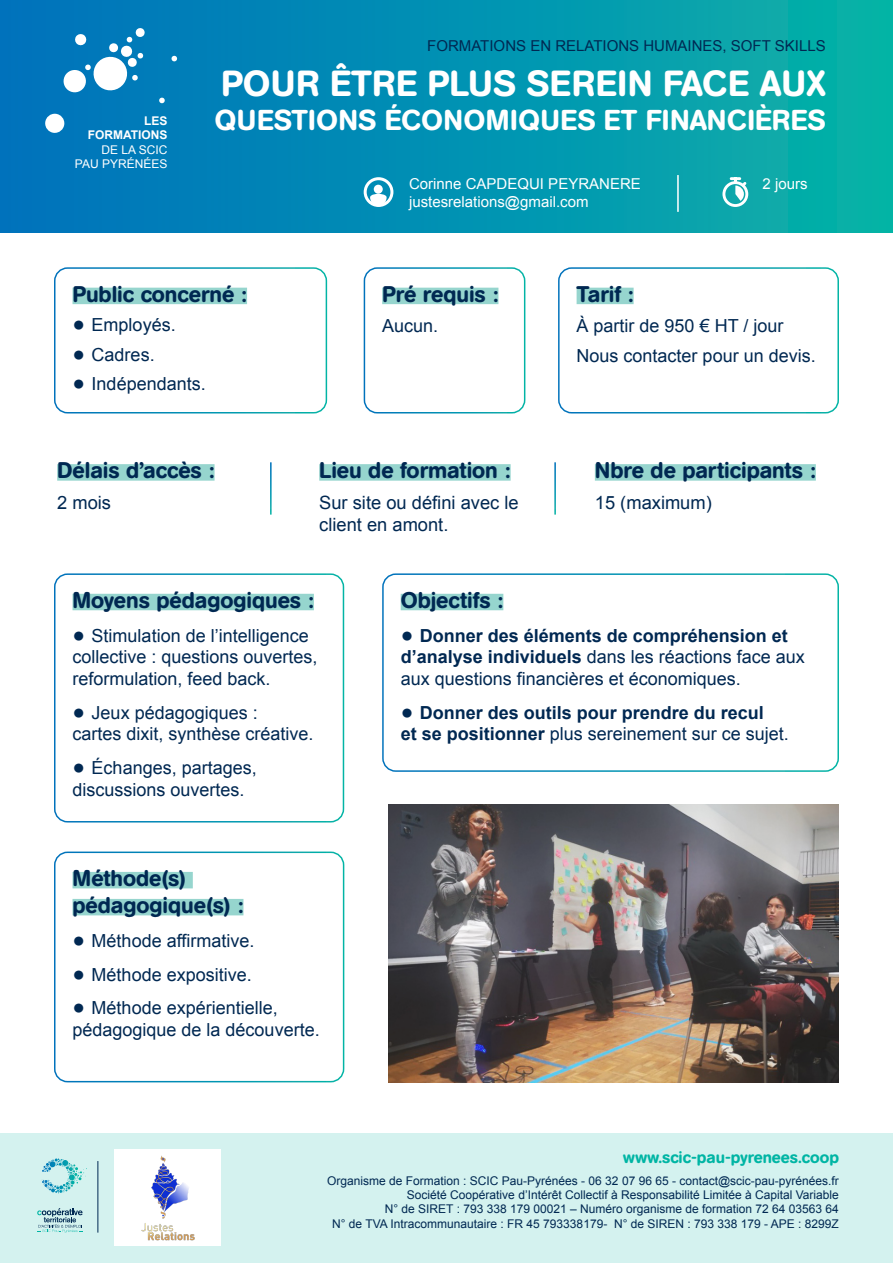
<style>
.page{position:relative;width:893px;height:1263px;background:#fff}
.page>*{position:absolute;margin:0;border:0;box-sizing:border-box;transform-origin:0 0}
.rose{font:500 36px "AG Book Rounded";letter-spacing:.02em;color:#fff}
.rose-2{font:500 28.5px "AG Book Rounded";letter-spacing:.02em;color:#fff}
.rose-3{font:500 22.5px/27px "AG Book Rounded";color:#002852}
.rose-4{font:18.3px/21.9px "Arial";color:#002852}
.rose-5{font:18px/21.6px "Arial";color:#002852}
.rose-6{font:700 18px/21.6px "Arial";color:#002852}
.t1{font:500 16.5px "AG Book Rounded";color:#00b5a4}
.rose-7{font:15px "Arial";color:#fff}
.rose-8{font:15px "Arial";color:#002852}
.t2{font:12px/14.4px "Arial";color:#002852;text-align:right}
.t3{font:12px/14.4px "Arial";color:#fff;text-align:right}
.t4{font:700 12px/14.4px "Arial";color:#fff;text-align:right}
.s1{font-size:21px}
.s2{font-weight:700}
.s3{font-weight:400;font-size:21px}
.s4{font-weight:400}
</style>
<div class="page">
<div style="left:0;top:1132px;width:893px;height:131px;background:#d4f2ef"></div>
<div style="left:0;top:0;width:893px;height:233px;background:linear-gradient(to right,#0070bd,#08b3a7)"></div>
<svg style="left:45px;top:27px;width:132px;height:106px;background:#258cc3"></svg>
<svg style="left:42px;top:1158px;width:45px;height:35px"></svg>
<svg style="left:37px;top:1208px;width:46px;height:25px"></svg>
<hr style="left:98px;top:1161px;width:1px;height:71px;background:#002852">
<div style="left:115px;top:1149px;width:106px;height:97px;background:#fff"></div>
<img style="left:141px;top:1155px;width:54px;height:86px">
<div style="left:73px;top:288px;width:174px;height:16px;background:#96d5ce"></div>
<div style="left:54px;top:267px;width:273px;height:146px;border:2px solid #fff;border-radius:13px"></div>
<div style="left:382px;top:288px;width:116px;height:16px;background:#96d5ce"></div>
<div style="left:364px;top:267px;width:161px;height:146px;border:2px solid #fff;border-radius:13px"></div>
<div style="left:401px;top:594px;width:102px;height:16px;background:#96d5ce"></div>
<div style="left:382px;top:573px;width:457px;height:199px;border:2px solid #fff;border-radius:13px"></div>
<div style="left:73px;top:594px;width:241px;height:16px;background:#96d5ce"></div>
<div style="left:54px;top:573px;width:290px;height:249px;border:2px solid #fff;border-radius:13px"></div>
<div style="left:73px;top:872px;width:120px;height:16px;background:#96d5ce"></div>
<div style="left:73px;top:899px;width:170px;height:16px;background:#96d5ce"></div>
<div style="left:54px;top:851px;width:290px;height:231px;border:2px solid #fff;border-radius:13px"></div>
<div style="left:57px;top:464px;width:158px;height:17px;background:#96d5ce"></div>
<div style="left:319px;top:464px;width:192px;height:17px;background:#96d5ce"></div>
<div style="left:595px;top:464px;width:221px;height:17px;background:#96d5ce"></div>
<div style="left:577px;top:288px;width:57px;height:16px;background:#96d5ce"></div>
<div style="left:558px;top:267px;width:281px;height:146px;border:2px solid #fff;border-radius:13px"></div>
<img style="left:388px;top:804px;width:451px;height:278px">
<div style="left:722px;top:181px;width:26px;height:26px;border:3px solid #fff;border-radius:50%"></div>
<svg style="left:728px;top:176px;width:21px;height:25px"></svg>
<div style="left:364px;top:177px;width:29px;height:30px;border:3px solid #fff;border-radius:50%"></div>
<div style="left:374px;top:185px;width:9px;height:9px;background:#fff;border-radius:50%"></div>
<svg style="left:370px;top:194px;width:17px;height:11px"></svg>
<hr style="left:677px;top:175px;width:2px;height:37px;background:#fff">
<p class="t4" style="left:88px;top:114px;width:81px">LES<br>FORMATIONS</p>
<p class="t3" style="left:75px;top:143px;width:94px">DE LA SCIC<br>PAU PYRÉNÉES</p>
<p class="rose-8" style="left:427px;top:36px;width:400px">FORMATIONS EN RELATIONS HUMAINES, SOFT SKILLS</p>
<p class="rose" style="left:221px;top:62px;width:606px">POUR ÊTRE PLUS SEREIN FACE AUX</p>
<p class="rose-2" style="left:215px;top:103px;width:612px">QUESTIONS ÉCONOMIQUES ET FINANCIÈRES</p>
<p class="rose-7" style="left:409px;top:174px;width:233px">Corinne CAPDEQUI PEYRANERE</p>
<p class="rose-7" style="left:762px;top:174px;width:47px">2 jours</p>
<p class="rose-7" style="left:409px;top:192px;width:181px">justesrelations@gmail.com</p>
<p class="rose-3" style="left:73px;top:281px;width:176px">Public concerné :</p>
<p class="rose-5" style="left:73px;top:314px;width:105px"><span class="s1">●</span> Employés.</p>
<p class="rose-5" style="left:73px;top:344px;width:84px"><span class="s1">●</span> Cadres.</p>
<p class="rose-5" style="left:73px;top:373px;width:135px"><span class="s1">●</span> Indépendants.</p>
<p class="rose-3" style="left:57px;top:457px;width:159px">Délais d’accès :</p>
<p class="rose-4" style="left:57px;top:492px;width:55px">2 mois</p>
<p class="rose-3" style="left:382px;top:281px;width:118px">Pré requis :</p>
<p class="rose-5" style="left:382px;top:315px;width:58px">Aucun.</p>
<p class="rose-3" style="left:319px;top:457px;width:193px">Lieu de formation :</p>
<p class="rose-4" style="left:319px;top:492px;width:201px">Sur site ou défini avec le client en amont.</p>
<p class="rose-3" style="left:577px;top:281px;width:59px">Tarif :</p>
<p class="rose-5" style="left:577px;top:315px;width:208px">À partir de 950 € HT / jour</p>
<p class="rose-5" style="left:577px;top:345px;width:241px">Nous contacter pour un devis.</p>
<p class="rose-3" style="left:595px;top:457px;width:222px">Nbre de participants :</p>
<p class="rose-4" style="left:595px;top:492px;width:118px">15 (maximum)</p>
<p class="rose-3" style="left:73px;top:587px;width:243px">Moyens pédagogiques :</p>
<p class="rose-5" style="left:73px;top:625px;width:247px"><span class="s1">●</span> Stimulation de l’intelligence collective : questions ouvertes, reformulation, feed back.</p>
<p class="rose-5" style="left:73px;top:702px;width:243px"><span class="s1">●</span> Jeux pédagogiques :<br>cartes dixit, synthèse créative.</p>
<p class="rose-5" style="left:73px;top:757px;width:186px"><span class="s1">●</span> Échanges, partages, discussions ouvertes.</p>
<p class="rose-3" style="left:73px;top:865px;width:172px">Méthode(s) pédagogique(s) :</p>
<p class="rose-5" style="left:73px;top:930px;width:183px"><span class="s1">●</span> Méthode affirmative.</p>
<p class="rose-5" style="left:73px;top:964px;width:181px"><span class="s1">●</span> Méthode expositive.</p>
<p class="rose-5" style="left:73px;top:997px;width:249px"><span class="s1">●</span> Méthode expérientielle, pédagogique de la découverte.</p>
<p class="rose-3" style="left:401px;top:587px;width:104px">Objectifs :</p>
<p class="rose-5" style="left:401px;top:625px;width:406px"><span class="s1">●</span> <span class="s2">Donner des éléments de compréhension et d’analyse individuels</span> dans les réactions face aux aux questions financières et économiques.</p>
<p class="rose-6" style="left:401px;top:702px;width:390px"><span class="s3">●</span> Donner des outils pour prendre du recul<br>et se positionner <span class="s4">plus sereinement sur ce sujet.</span></p>
<p class="t1" style="left:623px;top:1148px;width:217px">www.scic-pau-pyrenees.coop</p>
<p class="t2" style="left:327px;top:1173px;width:513px">Organisme de Formation : SCIC Pau-Pyrénées - 06 32 07 96 65 - contact@scic-pau-pyrénées.fr Société Coopérative d’Intérêt Collectif à Responsabilité Limitée à Capital Variable<br>N° de SIRET : 793 338 179 00021 – Numéro organisme de formation 72 64 03563 64<br>N° de TVA Intracommunautaire : FR 45 793338179- N° de SIREN : 793 338 179 - APE : 8299Z</p>
</div>
